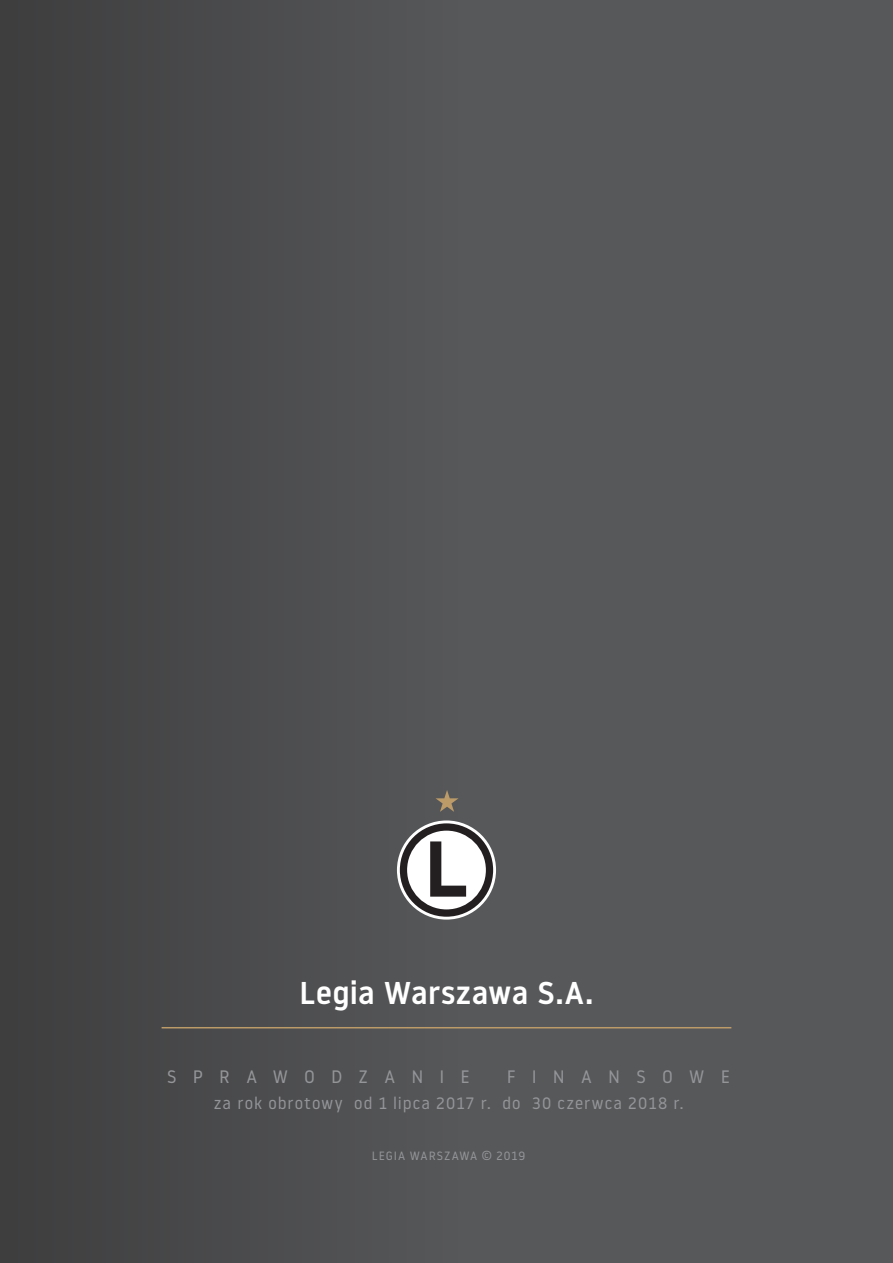
<style>
.page{position:relative;width:893px;height:1263px;background:#fff}
.page>*{position:absolute;margin:0;border:0;box-sizing:border-box;transform-origin:0 0}
.t1{font:500 31.5px "Noway";letter-spacing:.015em;color:#fff}
.t2{font:18px "Noway";letter-spacing:.9em;color:#939598}
.t3{font:16.5px "Noway";letter-spacing:.065em;color:#939598}
.t4{font:12px "Noway";letter-spacing:.085em;color:#939598}
</style>
<div class="page">
<div style="left:457px;top:0;width:436px;height:1263px;background:#57585a"></div>
<div style="left:0;top:0;width:457px;height:1263px;background:linear-gradient(to right,#3d3e3f,#565759)"></div>
<svg style="left:397px;top:820px;width:99px;height:99px"></svg>
<svg style="left:400px;top:823px;width:93px;height:94px"></svg>
<svg style="left:435px;top:790px;width:24px;height:22px"></svg>
<hr style="left:162px;top:1027px;width:569px;height:1px;background:#bc9b69">
<p class="t1" style="left:300px;top:971px;width:295px">Legia Warszawa S.A.</p>
<p class="t2" style="left:167px;top:1065px;width:304px">SPRAWODZANIE</p>
<p class="t2" style="left:507px;top:1065px;width:225px">FINANSOWE</p>
<p class="t3" style="left:214px;top:1092px;width:471px">za rok obrotowy od 1 lipca 2017 r. do 30 czerwca 2018 r.</p>
<p class="t4" style="left:372px;top:1147px;width:155px">LEGIA WARSZAWA © 2019</p>
</div>
